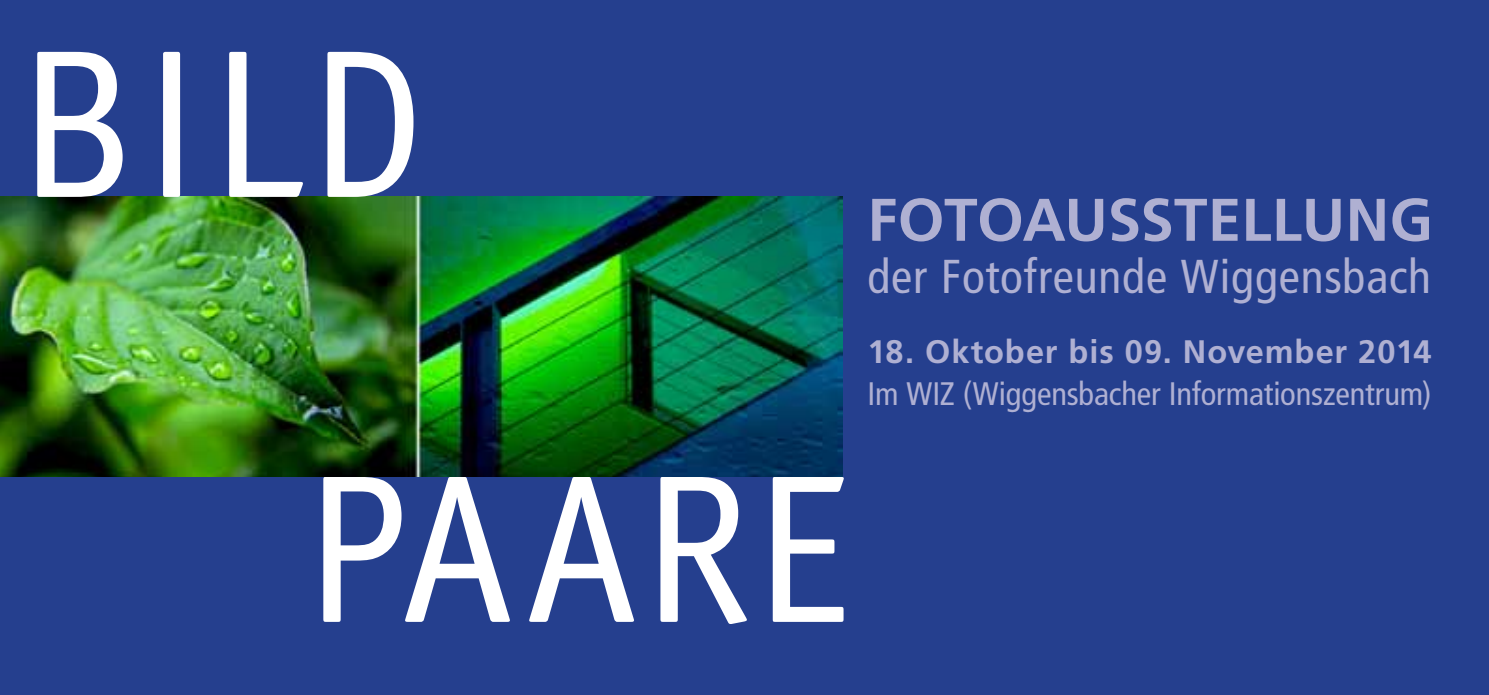
<style>
.page{position:relative;width:1489px;height:695px;background:#fff}
.page>*{position:absolute;margin:0;border:0;box-sizing:border-box;transform-origin:0 0}
.t1{font:700 60px "Frutiger LT";color:#afb0d2}
.t2{font:condensed 47.5px "Frutiger LT";letter-spacing:.015em;color:#afb0d2}
.t3{font:condensed 32.5px "Frutiger LT";letter-spacing:-.005em;color:#afb0d2}
.t4{font:700 32.5px "Frutiger LT";letter-spacing:.03em;color:#afb0d2}
</style>
<div class="page">
<div style="left:0;top:0;width:1488px;height:694px;background:#253f8e"></div>
<svg style="left:323px;top:477px;width:520px;height:147px"></svg>
<img style="left:0;top:197px;width:843px;height:280px">
<svg style="left:37px;top:52px;width:376px;height:145px"></svg>
<div style="left:163px;top:52px;width:17px;height:145px;background:#fff;border-radius:2px"></div>
<h1 class="t1" style="left:867px;top:184px;width:567px">Fotoausstellung</h1>
<h2 class="t2" style="left:867px;top:249px;width:565px">der Fotofreunde Wiggensbach</h2>
<p class="t4" style="left:867px;top:332px;width:565px">18. Oktober bis 09. November 2014</p>
<p class="t3" style="left:867px;top:375px;width:565px">Im WIZ (Wiggensbacher Informationszentrum)</p>
</div>
